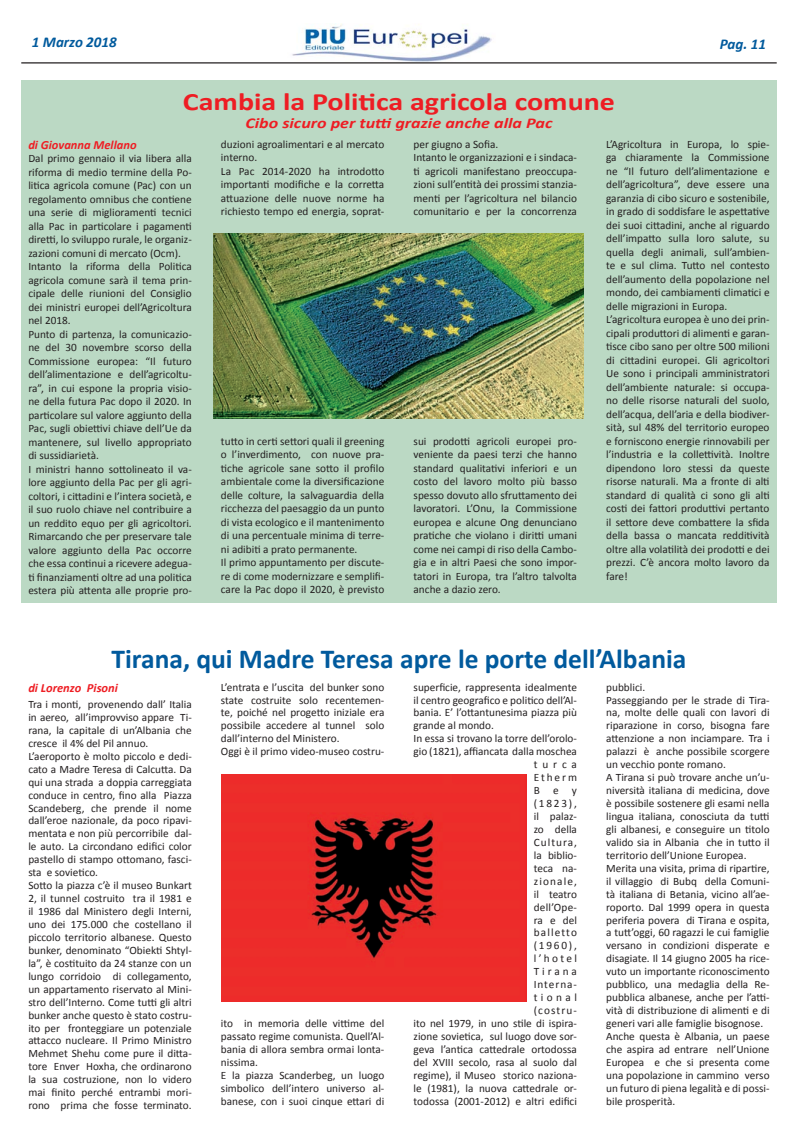
<style>
.page{position:relative;width:798px;height:1134px;background:#fff}
.page>*{position:absolute;margin:0;border:0;box-sizing:border-box;transform-origin:0 0}
.t1{font:700 27.5px "Calibri";color:#015a9d}
.t2{font:700 25px "Calibri";color:#ee1d23;scale:1.2 1}
.t3{font:italic 700 15px "Calibri";color:#ee1d23;scale:1.2 1}
.t4{font:italic 700 15px "Calibri";color:#015a9d}
.t5{font:italic 700 12.5px "Calibri";color:#ee1d23}
.t6{font:11.25px/13.5px "Calibri";color:#231f20}
.t7{font:11.25px "Calibri";letter-spacing:.1em;color:#231f20}
.t8{font:11.25px "Calibri";letter-spacing:.09em;color:#231f20}
.t9{font:11.25px "Calibri";letter-spacing:.085em;color:#231f20}
</style>
<div class="page">
<img style="left:292px;top:24px;width:200px;height:38px">
<hr style="left:21px;top:62px;width:755px;height:2px;background:#231f20">
<div style="left:21px;top:139px;width:755px;height:463px;background:#bbd9c4"></div>
<div style="left:21px;top:80px;width:755px;height:59px;background:#bbd9c4"></div>
<img style="left:214px;top:234px;width:369px;height:185px">
<img style="left:221px;top:774px;width:305px;height:227px">
<h3 class="t4" style="left:32px;top:33px;width:86px">1 Marzo 2018</h3>
<h3 class="t4" style="left:719px;top:34px;width:48px">Pag. 11</h3>
<h2 class="t2" style="left:183px;top:86px;width:361px">Cambia la Politica agricola comune</h2>
<h3 class="t3" style="left:245px;top:113px;width:257px">Cibo sicuro per tutti grazie anche alla Pac</h3>
<p class="t5" style="left:28px;top:137px;width:110px">di Giovanna Mellano</p>
<p class="t6" style="left:28px;top:152px;width:165px">Dal primo gennaio il via libera alla riforma di medio termine della Po&shy;litica agricola comune (Pac) con un regolamento omnibus che contiene una serie di miglioramenti tecnici alla Pac in particolare i pagamenti diretti, lo sviluppo rurale, le organiz&shy;zazioni comuni di mercato (Ocm).<br>Intanto la riforma della Politica agricola comune sarà il tema prin&shy;cipale delle riunioni del Consiglio dei ministri europei dell’Agricoltura nel 2018.<br>Punto di partenza, la comunicazio&shy;ne del 30 novembre scorso della Commissione europea: “Il futuro dell’alimentazione e dell’agricoltu&shy;ra”, in cui espone la propria visio&shy;ne della futura Pac dopo il 2020. In particolare sul valore aggiunto della Pac, sugli obiettivi chiave dell’Ue da mantenere, sul livello appropriato di sussidiarietà.<br>I ministri hanno sottolineato il va&shy;lore aggiunto della Pac per gli agri&shy;coltori, i cittadini e l’intera società, e il suo ruolo chiave nel contribuire a un reddito equo per gli agricoltori.<br>Rimarcando che per preservare tale valore aggiunto della Pac occorre che essa continui a ricevere adegua&shy;ti finanziamenti oltre ad una politica estera più attenta alle proprie pro-</p>
<p class="t6" style="left:221px;top:137px;width:165px">duzioni agroalimentari e al mercato interno.<br>La Pac 2014-2020 ha introdotto importanti modifiche e la corretta attuazione delle nuove norme ha richiesto tempo ed energia, soprat-</p>
<p class="t6" style="left:413px;top:137px;width:165px">per giugno a Sofia.<br>Intanto le organizzazioni e i sindaca&shy;ti agricoli manifestano preoccupa&shy;zioni sull’entità dei prossimi stanzia&shy;menti per l’agricoltura nel bilancio comunitario e per la concorrenza</p>
<p class="t6" style="left:221px;top:434px;width:165px">tutto in certi settori quali il greening o l’inverdimento, con nuove pra&shy;tiche agricole sane sotto il profilo ambientale come la diversificazione delle colture, la salvaguardia della ricchezza del paesaggio da un punto di vista ecologico e il mantenimento di una percentuale minima di terre&shy;ni adibiti a prato permanente.<br>Il primo appuntamento per discute&shy;re di come modernizzare e semplifi&shy;care la Pac dopo il 2020, è previsto</p>
<p class="t6" style="left:413px;top:434px;width:165px;text-align:justify">sui prodotti agricoli europei pro&shy;veniente da paesi terzi che hanno standard qualitativi inferiori e un costo del lavoro molto più basso spesso dovuto allo sfruttamento dei lavoratori. L’Onu, la Commissione europea e alcune Ong denunciano pratiche che violano i diritti umani come nei campi di riso della Cambo&shy;gia e in altri Paesi che sono impor&shy;tatori in Europa, tra l’altro talvolta anche a dazio zero.</p>
<p class="t6" style="left:606px;top:137px;width:165px">L’Agricoltura in Europa, lo spie&shy;ga chiaramente la Commissione ne “Il futuro dell’alimentazione e dell’agricoltura”, deve essere una garanzia di cibo sicuro e sostenibile, in grado di soddisfare le aspettative dei suoi cittadini, anche al riguardo dell’impatto sulla loro salute, su quella degli animali, sull’ambien&shy;te e sul clima. Tutto nel contesto dell’aumento della popolazione nel mondo, dei cambiamenti climatici e delle migrazioni in Europa.<br>L’agricoltura europea è uno dei prin&shy;cipali produttori di alimenti e garan&shy;tisce cibo sano per oltre 500 milioni di cittadini europei. Gli agricoltori Ue sono i principali amministratori dell’ambiente naturale: si occupa&shy;no delle risorse naturali del suolo, dell’acqua, dell’aria e della biodiver&shy;sità, sul 48% del territorio europeo e forniscono energie rinnovabili per l’industria e la collettività. Inoltre dipendono loro stessi da queste risorse naturali. Ma a fronte di alti standard di qualità ci sono gli alti costi dei fattori produttivi pertanto il settore deve combattere la sfida della bassa o mancata redditività oltre alla volatilità dei prodotti e dei prezzi. C’è ancora molto lavoro da fare!</p>
<h1 class="t1" style="left:111px;top:641px;width:576px">Tirana, qui Madre Teresa apre le porte dell’Albania</h1>
<p class="t5" style="left:28px;top:679px;width:91px">di Lorenzo Pisoni</p>
<p class="t6" style="left:28px;top:698px;width:165px;line-height:12.9px">Tra i monti, provenendo dall’ Italia in aereo, all’improvviso appare Ti&shy;rana, la capitale di un’Albania che cresce il 4% del Pil annuo.<br>L’aeroporto è molto piccolo e dedi&shy;cato a Madre Teresa di Calcutta. Da qui una strada a doppia carreggiata conduce in centro, fino alla Piazza Scandeberg, che prende il nome dall’eroe nazionale, da poco ripavi&shy;mentata e non più percorribile dal&shy;le auto. La circondano edifici color pastello di stampo ottomano, fasci&shy;sta e sovietico.<br>Sotto la piazza c’è il museo Bunkart 2, il tunnel costruito tra il 1981 e il 1986 dal Ministero degli Interni, uno dei 175.000 che costellano il piccolo territorio albanese. Questo bunker, denominato “Obiekti Shtyl&shy;la”, è costituito da 24 stanze con un lungo corridoio di collegamento, un appartamento riservato al Mini&shy;stro dell’Interno. Come tutti gli altri bunker anche questo è stato costru&shy;ito per fronteggiare un potenziale attacco nucleare. Il Primo Ministro Mehmet Shehu come pure il ditta&shy;tore Enver Hoxha, che ordinarono la sua costruzione, non lo videro mai finito perché entrambi mori&shy;rono prima che fosse terminato.</p>
<p class="t6" style="left:221px;top:680px;width:165px;line-height:13px">L’entrata e l’uscita del bunker sono state costruite solo recentemen&shy;te, poiché nel progetto iniziale era possibile accedere al tunnel solo dall’interno del Ministero.<br>Oggi è il primo video-museo costru-</p>
<p class="t6" style="left:221px;top:1017px;width:165px;line-height:13px">ito in memoria delle vittime del passato regime comunista. Quell’Al&shy;bania di allora sembra ormai lonta&shy;nissima.<br>E la piazza Scanderbeg, un luogo simbolico dell’intero universo al&shy;banese, con i suoi cinque ettari di</p>
<p class="t6" style="left:413px;top:680px;width:165px">superficie, rappresenta idealmente</p>
<p class="t6" style="left:413px;top:693px;width:165px">il centro geografico e politico dell’Al-</p>
<p class="t6" style="left:413px;top:706px;width:165px">bania. E’ l’ottantunesima piazza più</p>
<p class="t6" style="left:413px;top:719px;width:82px">grande al mondo.</p>
<p class="t6" style="left:413px;top:732px;width:165px">In essa si trovano la torre dell’orolo-</p>
<p class="t6" style="left:413px;top:745px;width:165px">gio (1821), affiancata dalla moschea</p>
<p class="t6" style="left:533px;top:758px;width:45px">turca</p>
<p class="t6" style="left:533px;top:771px;width:45px">Etherm</p>
<p class="t6" style="left:533px;top:784px;width:45px">Bey</p>
<p class="t6" style="left:533px;top:797px;width:45px">(1823),</p>
<p class="t6" style="left:533px;top:809px;width:45px">il palaz-</p>
<p class="t6" style="left:533px;top:822px;width:45px">zo della</p>
<p class="t8" style="left:533px;top:835px;width:45px">Cultura,</p>
<p class="t6" style="left:533px;top:848px;width:45px">la biblio-</p>
<p class="t6" style="left:533px;top:861px;width:45px">teca na-</p>
<p class="t7" style="left:533px;top:874px;width:45px">zionale,</p>
<p class="t6" style="left:533px;top:887px;width:45px">il teatro</p>
<p class="t6" style="left:533px;top:900px;width:45px">dell’Ope-</p>
<p class="t6" style="left:533px;top:913px;width:45px">ra e del</p>
<p class="t7" style="left:533px;top:925px;width:45px">balletto</p>
<p class="t6" style="left:533px;top:939px;width:45px">(1960),</p>
<p class="t6" style="left:533px;top:952px;width:45px">l’hotel</p>
<p class="t6" style="left:533px;top:965px;width:45px">Tirana</p>
<p class="t9" style="left:533px;top:977px;width:45px">Interna-</p>
<p class="t6" style="left:533px;top:991px;width:45px">tional</p>
<p class="t6" style="left:533px;top:1004px;width:45px">(costru-</p>
<p class="t6" style="left:413px;top:1016px;width:165px">ito nel 1979, in uno stile di ispira-</p>
<p class="t6" style="left:413px;top:1029px;width:165px">zione sovietica, sul luogo dove sor-</p>
<p class="t6" style="left:413px;top:1042px;width:165px">geva l’antica cattedrale ortodossa</p>
<p class="t6" style="left:413px;top:1055px;width:165px">del XVIII secolo, rasa al suolo dal</p>
<p class="t6" style="left:413px;top:1068px;width:165px">regime), il Museo storico naziona-</p>
<p class="t6" style="left:413px;top:1081px;width:165px">le (1981), la nuova cattedrale or-</p>
<p class="t6" style="left:413px;top:1094px;width:165px">todossa (2001-2012) e altri edifici</p>
<p class="t6" style="left:606px;top:680px;width:165px;line-height:12.9px">pubblici.<br>Passeggiando per le strade di Tira&shy;na, molte delle quali con lavori di riparazione in corso, bisogna fare attenzione a non inciampare. Tra i palazzi è anche possibile scorgere un vecchio ponte romano.<br>A Tirana si può trovare anche un’u&shy;niversità italiana di medicina, dove è possibile sostenere gli esami nella lingua italiana, conosciuta da tutti gli albanesi, e conseguire un titolo valido sia in Albania che in tutto il territorio dell’Unione Europea.<br>Merita una visita, prima di ripartire, il villaggio di Bubq della Comuni&shy;tà italiana di Betania, vicino all’ae&shy;roporto. Dal 1999 opera in questa periferia povera di Tirana e ospita, a tutt’oggi, 60 ragazzi le cui famiglie versano in condizioni disperate e disagiate. Il 14 giugno 2005 ha rice&shy;vuto un importante riconoscimento pubblico, una medaglia della Re&shy;pubblica albanese, anche per l’atti&shy;vità di distribuzione di alimenti e di generi vari alle famiglie bisognose.<br>Anche questa è Albania, un paese che aspira ad entrare nell’Unione Europea e che si presenta come una popolazione in cammino verso un futuro di piena legalità e di possi&shy;bile prosperità.</p>
</div>
